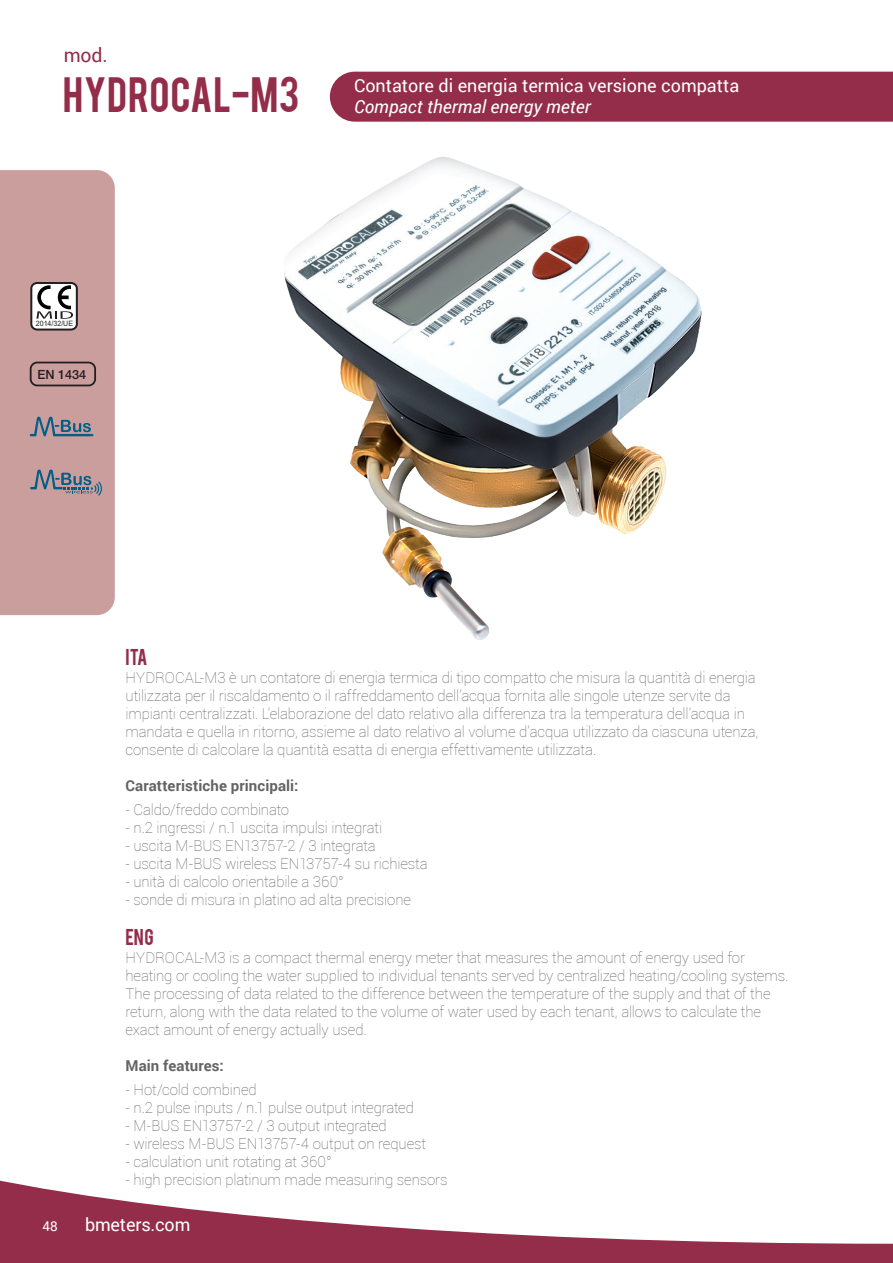
<style>
.page{position:relative;width:893px;height:1263px;background:#fff}
.page>*{position:absolute;margin:0;border:0;box-sizing:border-box;transform-origin:0 0}
.t1{font:39px "Bebas";letter-spacing:.015em;color:#942d4a}
.t2{font:19.5px "Roboto";color:#942d4a}
.t3{font:18px "Roboto";color:#fff}
.t4{font:italic 18px "Roboto";color:#fff}
.t5{font:18px "Bebas";letter-spacing:.01em;color:#942d4a}
.testi_IT{font:100 15px/18px "Roboto";letter-spacing:-.01em;color:#636366}
.testi_IT-2{font:700 15px "Roboto";letter-spacing:.01em;color:#636366}
.t6{font:13.5px "Roboto";color:#fff}
.t7{font:500 12.75px "Helvetica Neue LT Pro";color:#231f20}
.t8{font:7.35px "Arial";color:#231f20;scale:.96 1}
</style>
<div class="page">
<div style="left:0;top:170px;width:115px;height:445px;background:#cb9e9e"></div>
<img style="left:284px;top:156px;width:418px;height:484px">
<div style="left:330px;top:72px;width:563px;height:50px;background:#942d4a"></div>
<svg style="left:0;top:1180px;width:893px;height:83px"></svg>
<div style="left:30px;top:362px;width:66px;height:24px;border:2px solid #231f20;border-radius:7px"></div>
<svg style="left:30px;top:417px;width:63px;height:19px"></svg>
<svg style="left:30px;top:470px;width:73px;height:26px;background:#948d98"></svg>
<div style="left:31px;top:283px;width:46px;height:47px;background:#fff;border-radius:6px"></div>
<div style="left:30px;top:282px;width:48px;height:49px;border:2px solid #231f20;border-radius:6px"></div>
<svg style="left:36px;top:285px;width:37px;height:34px"></svg>
<p class="t2" style="left:64px;top:41px;width:45px">mod.</p>
<p class="t1" style="left:63px;top:67px;width:238px">HYDROCAL-M3</p>
<p class="t3" style="left:354px;top:73px;width:387px">Contatore di energia termica versione compatta</p>
<p class="t4" style="left:354px;top:94px;width:238px">Compact thermal energy meter</p>
<p class="t8" style="left:36px;top:318px;width:40px">2014/32/UE</p>
<p class="t7" style="left:37px;top:366px;width:50px">EN 1434</p>
<p class="t5" style="left:125px;top:644px;width:24px">ITA</p>
<p class="testi_IT" style="left:125px;top:668px;width:632px">HYDROCAL-M3 è un contatore di energia termica di tipo compatto che misura la quantità di energia utilizzata per il riscaldamento o il raffreddamento dell’acqua fornita alle singole utenze servite da</p>
<p class="testi_IT" style="left:125px;top:704px;width:634px">impianti centralizzati. L’elaborazione del dato relativo alla differenza tra la temperatura dell’acqua in mandata e quella in ritorno, assieme al dato relativo al volume d’acqua utilizzato da ciascuna utenza, consente di calcolare la quantità esatta di energia effettivamente utilizzata.</p>
<p class="testi_IT-2" style="left:125px;top:775px;width:174px">Caratteristiche principali:</p>
<p class="testi_IT" style="left:125px;top:800px;width:165px">- Caldo/freddo combinato</p>
<p class="testi_IT" style="left:125px;top:818px;width:258px">- n.2 ingressi / n.1 uscita impulsi integrati</p>
<p class="testi_IT" style="left:125px;top:836px;width:252px">- uscita M-BUS EN13757-2 / 3 integrata</p>
<p class="testi_IT" style="left:125px;top:854px;width:304px">- uscita M-BUS wireless EN13757-4 su richiesta</p>
<p class="testi_IT" style="left:125px;top:872px;width:220px">- unità di calcolo orientabile a 360°</p>
<p class="testi_IT" style="left:125px;top:890px;width:287px">- sonde di misura in platino ad alta precisione</p>
<p class="t5" style="left:125px;top:924px;width:30px">ENG</p>
<p class="testi_IT" style="left:125px;top:948px;width:664px">HYDROCAL-M3 is a compact thermal energy meter that measures the amount of energy used for heating or cooling the water supplied to individual tenants served by centralized heating/cooling systems.</p>
<p class="testi_IT" style="left:125px;top:984px;width:647px">The processing of data related to the difference between the temperature of the supply and that of the return, along with the data related to the volume of water used by each tenant, allows to calculate the exact amount of energy actually used.</p>
<p class="testi_IT-2" style="left:125px;top:1055px;width:100px">Main features:</p>
<p class="testi_IT" style="left:125px;top:1080px;width:133px">- Hot/cold combined</p>
<p class="testi_IT" style="left:125px;top:1098px;width:290px">- n.2 pulse inputs / n.1 pulse output integrated</p>
<p class="testi_IT" style="left:125px;top:1116px;width:263px">- M-BUS EN13757-2 / 3 output integrated</p>
<p class="testi_IT" style="left:125px;top:1134px;width:302px">- wireless M-BUS EN13757-4 output on request</p>
<p class="testi_IT" style="left:125px;top:1152px;width:208px">- calculation unit rotating at 360°</p>
<p class="testi_IT" style="left:125px;top:1170px;width:324px">- high precision platinum made measuring sensors</p>
<p class="t6" style="left:43px;top:1216px;width:17px">48</p>
<p class="t3" style="left:85px;top:1212px;width:107px">bmeters.com</p>
</div>
